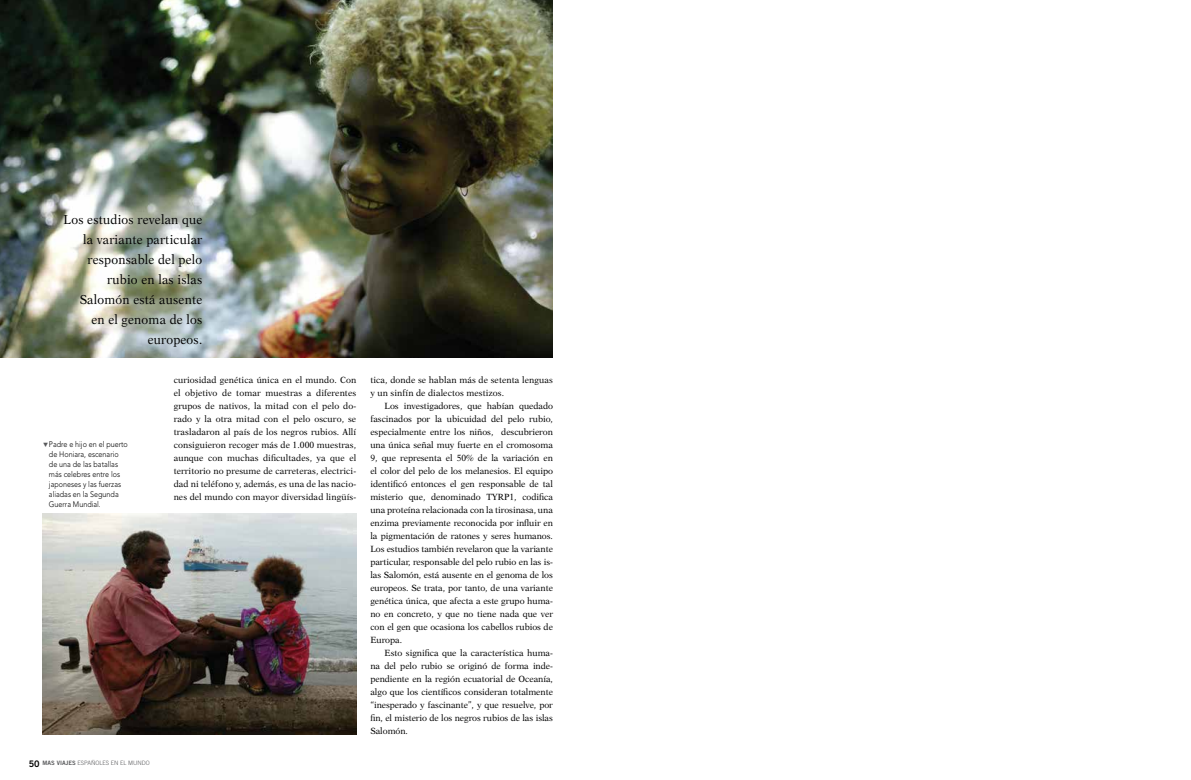
<style>
.page{position:relative;width:1191px;height:780px;background:#fff}
.page>*{position:absolute;margin:0;border:0;box-sizing:border-box;transform-origin:0 0}
.t1{font:13px/20px "New Aster LT Std";letter-spacing:.02em;color:#000;text-align:right;scale:.9 1}
.t2{font:9px/13px "New Aster LT Std";letter-spacing:.01em;color:#000;text-align:justify;scale:.95 1}
.t3{font:300 8px/10px "Avenir LT Std";color:#000;scale:.9 1}
.t4{font:300 6px "Trade Gothic LT Std";color:#58595b}
.s1{font-family:"Trade Gothic Bold Two";font-weight:400;font-size:9px;color:#000}
.s2{font-family:"Trade Gothic LT Std Bd 2";font-weight:400}
</style>
<div class="page">
<img style="left:43px;top:513px;width:313px;height:221px">
<img style="left:0;top:0;width:553px;height:357px">
<h1 class="t1" style="left:64px;top:209px;width:156px">Los estudios revelan que la variante particular responsable del pelo rubio en las islas<br>Salomón está ausente en el genoma de los europeos.</h1>
<p class="t3" style="left:49px;top:439px;width:89px">Padre e hijo en el puerto de Honiara, escenario de una de las batallas más celebres entre los japoneses y las fuerzas aliadas en la Segunda<br>Guerra Mundial.</p>
<p class="t4" style="left:29px;top:758px;width:123px"><span class="s1">50</span> <span class="s2">MAS VIAJES</span> ESPAÑOLES EN EL MUNDO</p>
<p class="t2" style="left:174px;top:373px;width:194px">curiosidad genética única en el mundo. Con el objetivo de tomar muestras a diferentes grupos de nativos, la mitad con el pelo do&shy;rado y la otra mitad con el pelo oscuro, se trasladaron al país de los negros rubios. Allí consiguieron recoger más de 1.000 muestras, aunque con muchas dificultades, ya que el territorio no presume de carreteras, electrici&shy;dad ni teléfono y, además, es una de las nacio&shy;nes del mundo con mayor diversidad lingüís-</p>
<p class="t2" style="left:370px;top:373px;width:194px">tica, donde se hablan más de setenta lenguas y un sinfín de dialectos mestizos.</p>
<p class="t2" style="left:370px;top:399px;width:194px;text-indent:14px">Los investigadores, que habían quedado fascinados por la ubicuidad del pelo rubio, especialmente entre los niños, descubrieron una única señal muy fuerte en el cromosoma 9, que representa el 50% de la variación en el color del pelo de los melanesios. El equipo identificó entonces el gen responsable de tal misterio que, denominado TYRP1, codifica una proteína relacionada con la tirosinasa, una enzima previamente reconocida por influir en la pigmentación de ratones y seres humanos.<br>Los estudios también revelaron que la variante particular, responsable del pelo rubio en las is&shy;las Salomón, está ausente en el genoma de los europeos. Se trata, por tanto, de una variante genética única, que afecta a este grupo huma&shy;no en concreto, y que no tiene nada que ver con el gen que ocasiona los cabellos rubios de Europa.</p>
<p class="t2" style="left:370px;top:646px;width:194px;text-indent:14px">Esto significa que la característica huma&shy;na del pelo rubio se originó de forma inde&shy;pendiente en la región ecuatorial de Oceanía, algo que los científicos consideran totalmente “inesperado y fascinante”, y que resuelve, por fin, el misterio de los negros rubios de las islas Salomón.</p>
</div>
